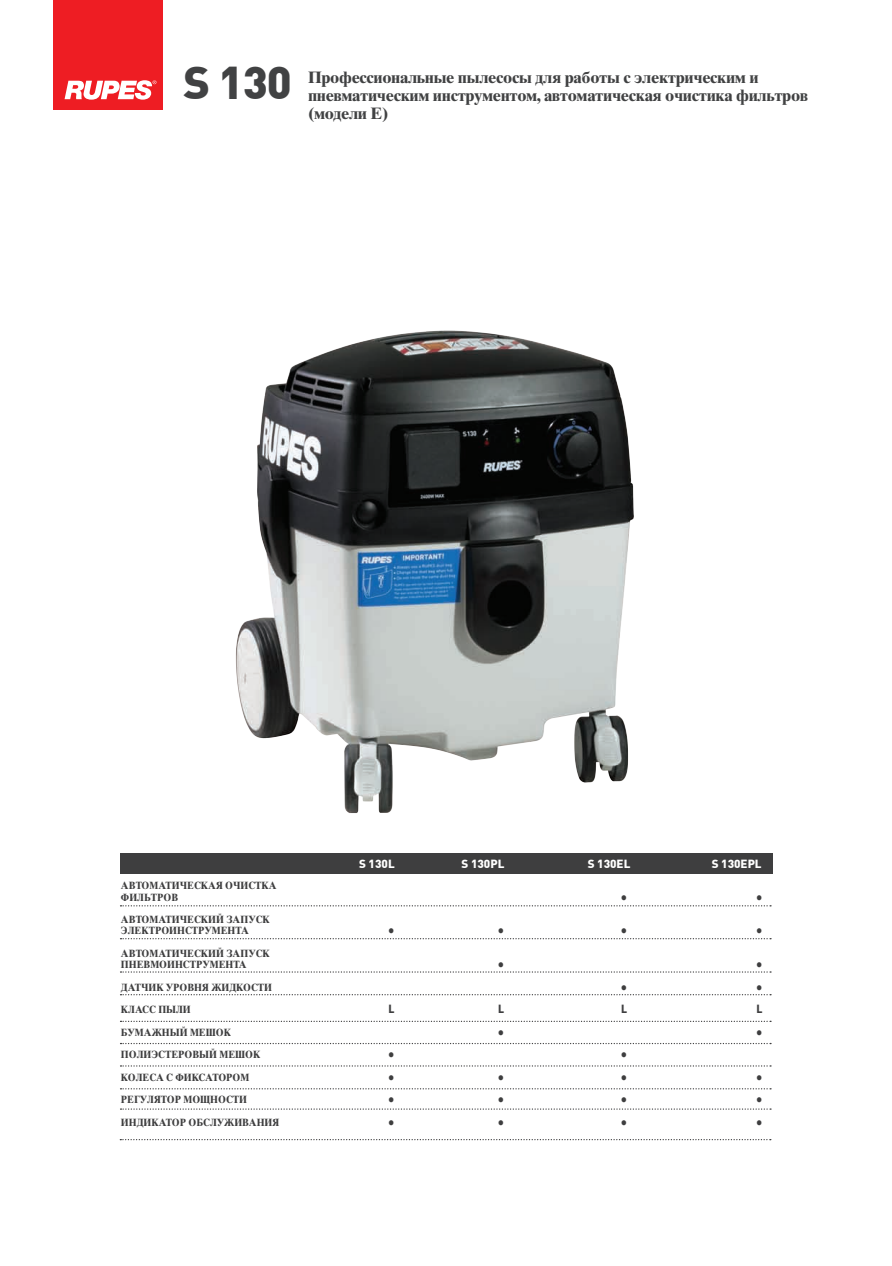
<style>
.page{position:relative;width:892px;height:1266px;background:#fff}
.page>*{position:absolute;margin:0;border:0;box-sizing:border-box;transform-origin:0 0}
.t1{font:900 45px "DIN";color:#414243}
.t2{font:700 16.5px/18px "Times Ten Cyr";letter-spacing:-.02em;color:#414243}
.t3{font:11.55px "Verdana";color:#3e3e3f;scale:.9 1}
.t4{font:900 11.55px "DIN";color:#fff}
.t5{font:900 11.55px "DIN";color:#3e3e3f;scale:.9 1}
.t6{font:700 10.5px "Times Ten Cyr";color:#3e3e3f;scale:.9 1}
</style>
<div class="page">
<div style="left:53px;top:0;width:110px;height:110px;background:#ee1d23"></div>
<svg style="left:64px;top:80px;width:92px;height:20px"></svg>
<img style="left:236px;top:330px;width:398px;height:483px">
<div style="left:120px;top:853px;width:652px;height:20px;background:#3e3e3f"></div>
<svg style="left:120px;top:905px;width:650px;height:1px"></svg>
<svg style="left:120px;top:938px;width:650px;height:1px"></svg>
<svg style="left:120px;top:971px;width:650px;height:1px"></svg>
<svg style="left:120px;top:994px;width:650px;height:1px"></svg>
<svg style="left:120px;top:1020px;width:648px;height:1px"></svg>
<svg style="left:120px;top:1042px;width:650px;height:2px"></svg>
<svg style="left:120px;top:1065px;width:650px;height:1px"></svg>
<svg style="left:120px;top:1088px;width:650px;height:1px"></svg>
<svg style="left:120px;top:1108px;width:650px;height:1px"></svg>
<svg style="left:120px;top:1139px;width:650px;height:1px"></svg>
<p class="t1" style="left:183px;top:53px;width:110px">S 130</p>
<p class="t2" style="left:308px;top:68px;width:501px">Профессиональные пылесосы для работы с электрическим и пневматическим инструментом, автоматическая очистика фильтров (модели Е)</p>
<p class="t4" style="left:359px;top:855px;width:37px">S 130L</p>
<p class="t4" style="left:461px;top:855px;width:44px">S 130PL</p>
<p class="t4" style="left:587px;top:855px;width:44px">S 130EL</p>
<p class="t4" style="left:711px;top:855px;width:51px">S 130EPL</p>
<p class="t6" style="left:121px;top:879px;width:174px">АВТОМАТИЧЕСКАЯ ОЧИСТКА</p>
<p class="t6" style="left:121px;top:890px;width:65px">ФИЛЬТРОВ</p>
<p class="t3" style="left:620px;top:889px;width:9px">●</p>
<p class="t3" style="left:755px;top:889px;width:9px">●</p>
<p class="t6" style="left:121px;top:913px;width:167px">АВТОМАТИЧЕСКИЙ ЗАПУСК</p>
<p class="t6" style="left:121px;top:924px;width:144px">ЭЛЕКТРОИНСТРУМЕНТА</p>
<p class="t3" style="left:388px;top:922px;width:9px">●</p>
<p class="t3" style="left:497px;top:922px;width:9px">●</p>
<p class="t3" style="left:620px;top:922px;width:9px">●</p>
<p class="t3" style="left:755px;top:922px;width:9px">●</p>
<p class="t6" style="left:121px;top:947px;width:167px">АВТОМАТИЧЕСКИЙ ЗАПУСК</p>
<p class="t6" style="left:121px;top:958px;width:141px">ПНЕВМОИНСТРУМЕНТА</p>
<p class="t3" style="left:497px;top:956px;width:9px">●</p>
<p class="t3" style="left:755px;top:956px;width:9px">●</p>
<p class="t6" style="left:121px;top:980px;width:169px">ДАТЧИК УРОВНЯ ЖИДКОСТИ</p>
<p class="t3" style="left:620px;top:979px;width:9px">●</p>
<p class="t3" style="left:755px;top:979px;width:9px">●</p>
<p class="t6" style="left:121px;top:1003px;width:79px">КЛАСС ПЫЛИ</p>
<p class="t5" style="left:388px;top:1001px;width:8px">L</p>
<p class="t5" style="left:498px;top:1001px;width:8px">L</p>
<p class="t5" style="left:621px;top:1001px;width:8px">L</p>
<p class="t5" style="left:756px;top:1001px;width:8px">L</p>
<p class="t6" style="left:121px;top:1025px;width:124px">БУМАЖНЫЙ МЕШОК</p>
<p class="t3" style="left:497px;top:1024px;width:9px">●</p>
<p class="t3" style="left:755px;top:1024px;width:9px">●</p>
<p class="t6" style="left:121px;top:1048px;width:156px">ПОЛИЭСТЕРОВЫЙ МЕШОК</p>
<p class="t3" style="left:388px;top:1046px;width:9px">●</p>
<p class="t3" style="left:620px;top:1046px;width:9px">●</p>
<p class="t6" style="left:121px;top:1070px;width:144px">КОЛЕСА С ФИКСАТОРОМ</p>
<p class="t3" style="left:388px;top:1069px;width:9px">●</p>
<p class="t3" style="left:497px;top:1069px;width:9px">●</p>
<p class="t3" style="left:620px;top:1069px;width:9px">●</p>
<p class="t3" style="left:755px;top:1069px;width:9px">●</p>
<p class="t6" style="left:121px;top:1093px;width:141px">РЕГУЛЯТОР МОЩНОСТИ</p>
<p class="t3" style="left:388px;top:1091px;width:9px">●</p>
<p class="t3" style="left:497px;top:1091px;width:9px">●</p>
<p class="t3" style="left:620px;top:1091px;width:9px">●</p>
<p class="t3" style="left:755px;top:1091px;width:9px">●</p>
<p class="t6" style="left:121px;top:1115px;width:177px">ИНДИКАТОР ОБСЛУЖИВАНИЯ</p>
<p class="t3" style="left:388px;top:1114px;width:9px">●</p>
<p class="t3" style="left:497px;top:1114px;width:9px">●</p>
<p class="t3" style="left:620px;top:1114px;width:9px">●</p>
<p class="t3" style="left:755px;top:1114px;width:9px">●</p>
</div>
